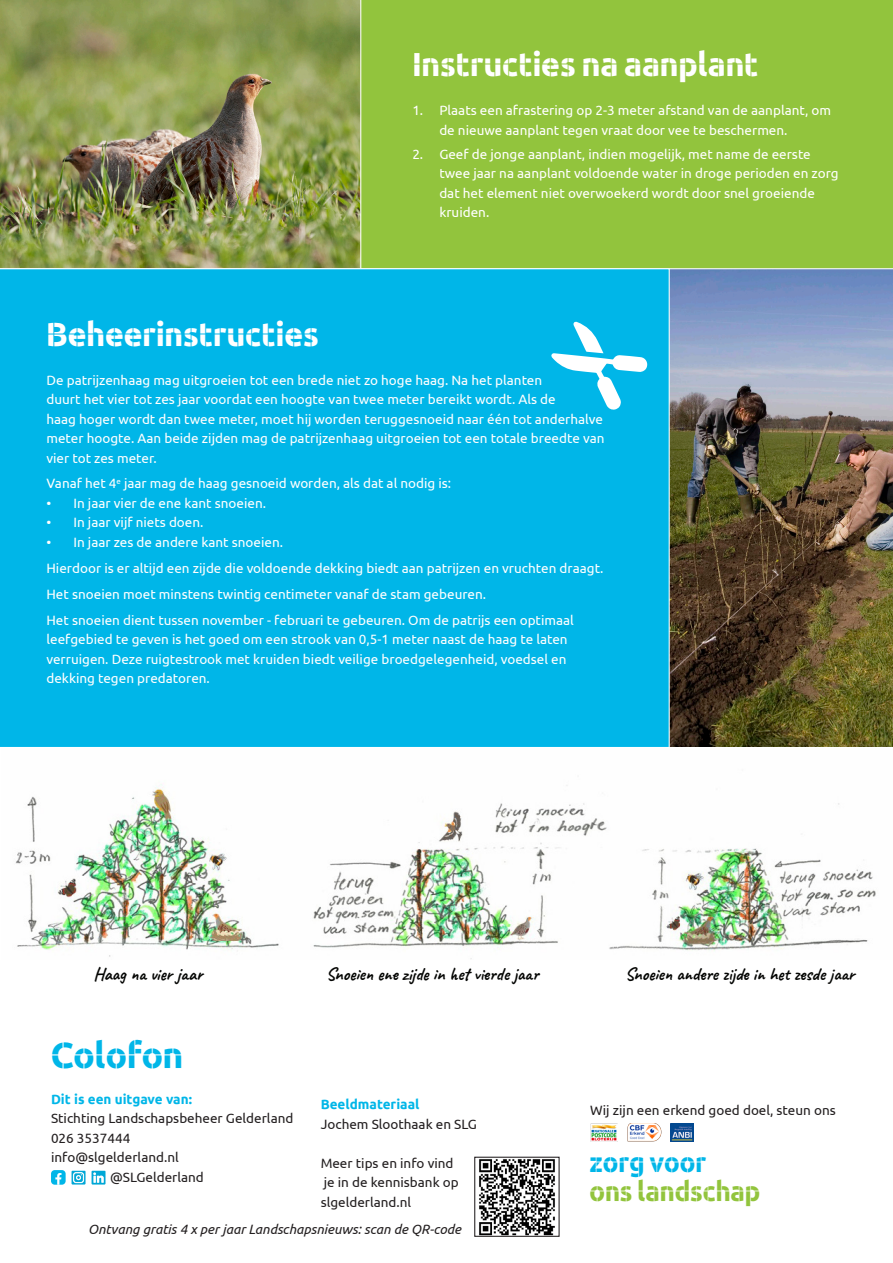
<style>
.page{position:relative;width:893px;height:1263px;background:#fff}
.page>*{position:absolute;margin:0;border:0;box-sizing:border-box;transform-origin:0 0}
.t1{font:700 36px "SLG Kist";color:#00b6e8}
.t2{font:700 33px "SLG Kist";color:#fff}
.t3{font:700 27.45px "SLG Kist";color:#92c43d;scale:.96 1}
.t4{font:700 27.45px "SLG Kist";color:#00b6e8;scale:.96 1}
.tekst_afbeelding{font:700 18px "Caveat";color:#040503}
.t5{font:13.5px/19.5px "Ubuntu";color:#fff}
.t6{font:13.5px/19.5px "Ubuntu";color:#231f20}
.t7{font:italic 13.5px "Ubuntu";color:#231f20}
.t8{font:700 13.5px "Ubuntu";color:#00b6e8}
</style>
<div class="page">
<img style="left:670px;top:270px;width:223px;height:476px">
<img style="left:0;top:0;width:360px;height:267px">
<img style="left:15px;top:746px;width:878px;height:213px">
<svg style="left:51px;top:1170px;width:15px;height:15px"></svg>
<img style="left:591px;top:1123px;width:26px;height:18px">
<img style="left:627px;top:1123px;width:35px;height:18px">
<img style="left:671px;top:1123px;width:22px;height:18px">
<div style="left:360px;top:0;width:533px;height:270px;background:#92c43d"></div>
<div style="left:0;top:268px;width:670px;height:480px;background:#00b6e8"></div>
<svg style="left:551px;top:322px;width:97px;height:88px"></svg>
<svg style="left:474px;top:1156px;width:86px;height:81px"></svg>
<img style="left:71px;top:1170px;width:15px;height:15px">
<img style="left:91px;top:1170px;width:15px;height:15px">
<p class="t2" style="left:412px;top:44px;width:348px">Instructies na aanplant</p>
<p class="t5" style="left:439px;top:100px;width:393px;text-indent:-27px">1. Plaats een afrastering op 2-3 meter afstand van de aanplant, om de nieuwe aanplant tegen vraat door vee te beschermen.</p>
<p class="t5" style="left:439px;top:144px;width:401px;text-indent:-27px">2. Geef de jonge aanplant, indien mogelijk, met name de eerste twee jaar na aanplant voldoende water in droge perioden en zorg dat het element niet overwoekerd wordt door snel groeiende kruiden.</p>
<p class="t2" style="left:46px;top:314px;width:274px">Beheerinstructies</p>
<p class="t5" style="left:46px;top:370px;width:560px">De patrijzenhaag mag uitgroeien tot een brede niet zo hoge haag. Na het planten<br>duurt het vier tot zes jaar voordat een hoogte van twee meter bereikt wordt. Als de<br>haag hoger wordt dan twee meter, moet hij worden teruggesnoeid naar één tot anderhalve meter hoogte. Aan beide zijden mag de patrijzenhaag uitgroeien tot een totale breedte van vier tot zes meter.</p>
<p class="t5" style="left:46px;top:473px;width:406px">Vanaf het 4<sup>e</sup> jaar mag de haag gesnoeid worden, als dat al nodig is:</p>
<p class="t5" style="left:46px;top:493px;width:221px">• In jaar vier de ene kant snoeien.</p>
<p class="t5" style="left:46px;top:512px;width:159px">• In jaar vijf niets doen.</p>
<p class="t5" style="left:46px;top:532px;width:238px">• In jaar zes de andere kant snoeien.</p>
<p class="t5" style="left:46px;top:558px;width:559px">Hierdoor is er altijd een zijde die voldoende dekking biedt aan patrijzen en vruchten draagt.</p>
<p class="t5" style="left:46px;top:584px;width:441px">Het snoeien moet minstens twintig centimeter vanaf de stam gebeuren.</p>
<p class="t5" style="left:46px;top:610px;width:529px">Het snoeien dient tussen november - februari te gebeuren. Om de patrijs een optimaal leefgebied te geven is het goed om een strook van 0,5-1 meter naast de haag te laten verruigen. Deze ruigtestrook met kruiden biedt veilige broedgelegenheid, voedsel en dekking tegen predatoren.</p>
<p class="tekst_afbeelding" style="left:94px;top:962px;width:111px">Haag na vier jaar</p>
<p class="tekst_afbeelding" style="left:326px;top:962px;width:214px">Snoeien ene zijde in het vierde jaar</p>
<p class="tekst_afbeelding" style="left:625px;top:962px;width:231px">Snoeien andere zijde in het zesde jaar</p>
<p class="t1" style="left:51px;top:1033px;width:134px">Colofon</p>
<p class="t8" style="left:51px;top:1090px;width:143px">Dit is een uitgave van:</p>
<p class="t6" style="left:51px;top:1108px;width:244px">Stichting Landschapsbeheer Gelderland</p>
<p class="t6" style="left:51px;top:1127px;width:81px">026 3537444</p>
<p class="t6" style="left:51px;top:1147px;width:129px">info@slgelderland.nl</p>
<p class="t6" style="left:110px;top:1166px;width:95px">@SLGelderland</p>
<p class="t8" style="left:321px;top:1096px;width:100px">Beeldmateriaal</p>
<p class="t6" style="left:321px;top:1114px;width:158px">Jochem Sloothaak en SLG</p>
<p class="t6" style="left:321px;top:1153px;width:140px">Meer tips en info vind je in de kennisbank op slgelderland.nl</p>
<p class="t7" style="left:88px;top:1221px;width:375px">Ontvang gratis 4 x per jaar Landschapsnieuws: scan de QR-code</p>
<p class="t6" style="left:590px;top:1100px;width:247px">Wij zijn een erkend goed doel, steun ons</p>
<h3 class="t4" style="left:589px;top:1145px;width:123px">zorg voor</h3>
<h3 class="t3" style="left:589px;top:1175px;width:180px">ons landschap</h3>
</div>
